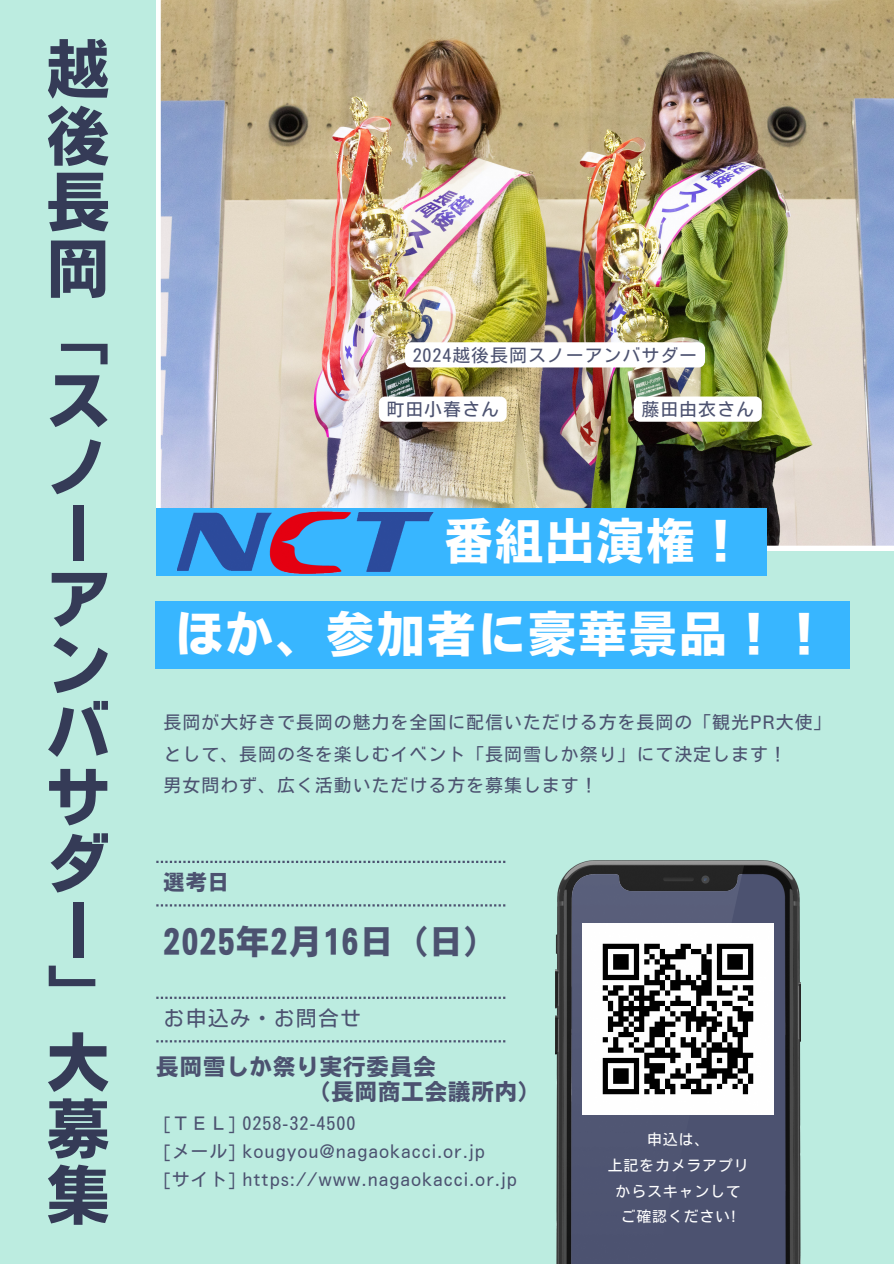
<style>
.page{position:relative;width:894px;height:1264px;background:#fff}
.page>*{position:absolute;margin:0;border:0;box-sizing:border-box;transform-origin:0 0}
.t1{font:63px/66.2px "Motoya Cedar Std W6";color:#353b57}
.t2{font:48px "Motoya Cedar Std W6";letter-spacing:.05em;color:#fff}
.t3{font:33px "Motoya Cedar Std W6";letter-spacing:.05em;color:#4c5270}
.t4{font:22.2px/24.8px "Motoya Cedar Std W6";letter-spacing:.05em;color:#4c5270}
.t5{font:21px "Motoya Cedar Std W3";letter-spacing:.05em;color:#4c5270}
.t6{font:21px "Motoya Cedar Std W6";color:#4c5270}
.t7{font:18px/31.5px "Motoya Cedar Std W3";letter-spacing:.05em;color:#4c5270}
.t8{font:15px "Motoya Cedar Std W3";letter-spacing:.05em;color:#fff}
</style>
<div class="page">
<div style="left:0;top:0;width:893px;height:1263px;background:#bcece0"></div>
<img style="left:156px;top:0;width:737px;height:550px">
<img style="left:555px;top:860px;width:245px;height:403px">
<svg style="left:156px;top:860px;width:349px;height:3px"></svg>
<svg style="left:156px;top:996px;width:349px;height:2px"></svg>
<svg style="left:156px;top:904px;width:349px;height:2px"></svg>
<svg style="left:156px;top:1040px;width:349px;height:2px"></svg>
<img style="left:582px;top:923px;width:191px;height:191px">
<div style="left:156px;top:600px;width:693px;height:68px;background:#38b6ff"></div>
<div style="left:156px;top:508px;width:610px;height:67px;background:#38b6ff"></div>
<img style="left:164px;top:507px;width:282px;height:69px">
<div style="left:405px;top:342px;width:299px;height:25px;background:#fff;border-radius:6px"></div>
<div style="left:379px;top:396px;width:127px;height:26px;background:#fff;border-radius:6px"></div>
<div style="left:633px;top:396px;width:128px;height:26px;background:#fff;border-radius:6px"></div>
<h4 class="t1" style="left:47px;top:36px;width:64px">越後長岡「スノーアンバサダー」大募集</h4>
<p class="t7" style="left:412px;top:339px;width:286px">2024越後長岡スノーアンバサダー</p>
<p class="t7" style="left:386px;top:393px;width:114px">町田小春さん</p>
<p class="t7" style="left:641px;top:393px;width:114px">藤田由衣さん</p>
<p class="t2" style="left:444px;top:517px;width:301px">番組出演権！</p>
<p class="t2" style="left:175px;top:609px;width:654px">ほか、参加者に豪華景品！！</p>
<p class="t7" style="left:164px;top:706px;width:669px">長岡が大好きで長岡の魅力を全国に配信いただける方を長岡の「観光PR大使」として、長岡の冬を楽しむイベント「長岡雪しか祭り」にて決定します！<br>男女問わず、広く活動いただける方を募集します！</p>
<p class="t6" style="left:164px;top:871px;width:61px">選考日</p>
<p class="t3" style="left:164px;top:925px;width:335px">2025年2月 16日（日）</p>
<p class="t5" style="left:164px;top:1007px;width:199px">お申込み・お問合せ</p>
<p class="t4" style="left:308px;top:1054px;width:234px;text-indent:-152px">長岡雪しか祭り実行委員会<br>（長岡商工会議所内）</p>
<h4 class="t7" style="left:164px;top:1107px;width:193px">[ＴＥＬ] 0258-32-4500</h4>
<h3 class="t7" style="left:164px;top:1135px;width:322px">[メール] kougyou@nagaokacci.or.jp</h3>
<h5 class="t7" style="left:164px;top:1163px;width:354px">[サイト] https://www.nagaokacci.or.jp</h5>
<p class="t8" style="left:647px;top:1131px;width:64px">申込は、</p>
<h2 class="t8" style="left:607px;top:1157px;width:142px">上記をカメラアプリ</h2>
<h2 class="t8" style="left:615px;top:1183px;width:127px">からスキャンして</h2>
<h6 class="t8" style="left:620px;top:1209px;width:116px">ご確認ください!</h6>
</div>
